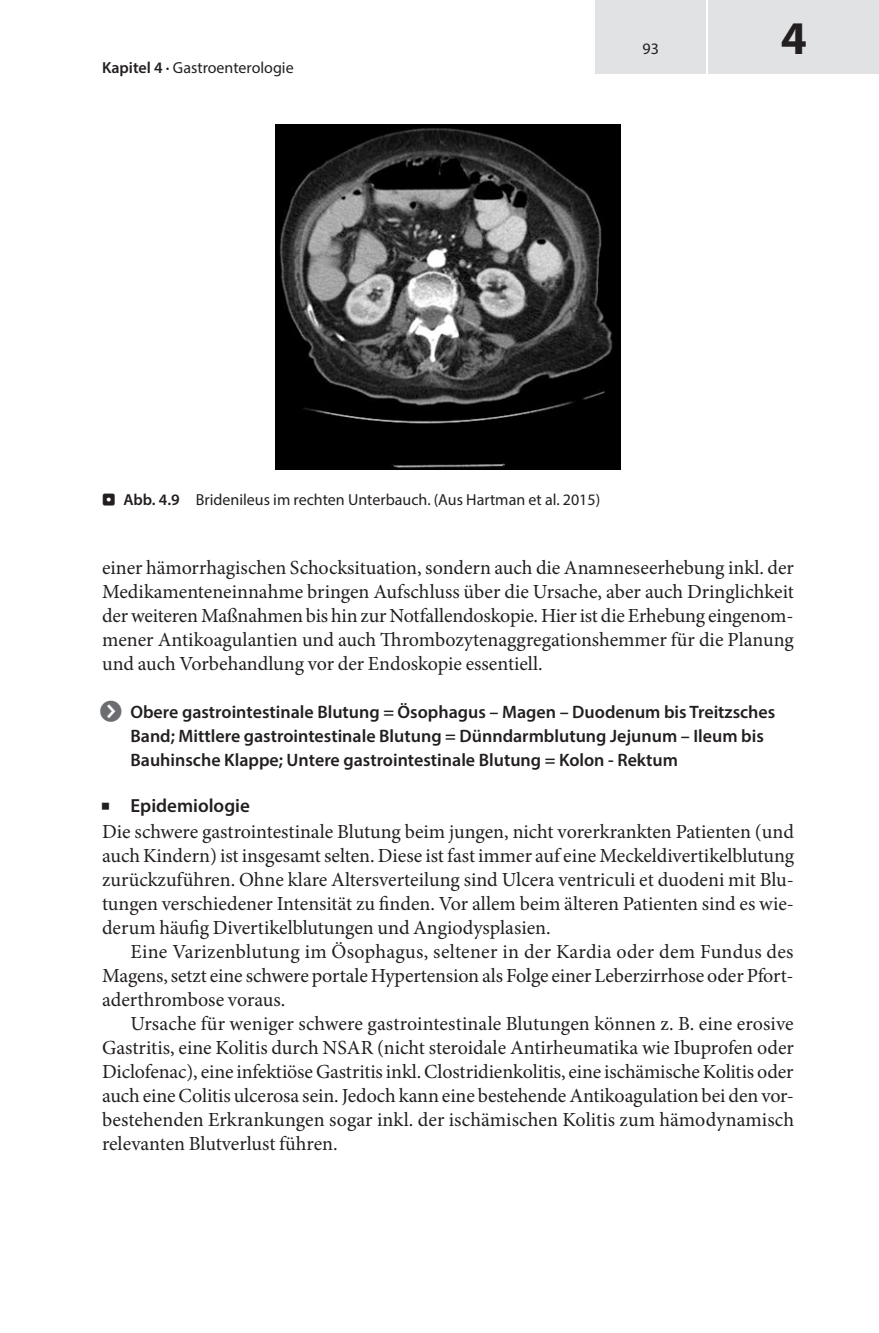
<style>
.page{position:relative;width:879px;height:1333px;background:#fff}
.page>*{position:absolute;margin:0;border:0;box-sizing:border-box;transform-origin:0 0}
.t1{font:700 47px "Tmnwxg Myriad Pro";color:#231f20}
.t2{font:20px/24px "Cvhnjk Minion Pro";letter-spacing:-.005em;color:#231f20;text-align:justify}
.t3{font:600 19px "Hxtslc Myriad Pro";color:#231f20}
.t4{font:600 18px/24px "Hxtslc Myriad Pro";color:#231f20}
.t5{font:16px "Rhdfyh Myriad Pro";color:#231f20}
.s1{font-family:"Hxtslc Myriad Pro";font-weight:600}
.s2{font-family:"Sbwrfq Blik Buttons"}
.s3{font-family:"Sbwrfq Blik Buttons";font-weight:400;font-size:17px;color:#6c6d70}
.s4{font-family:"Sbwrfq Blik Buttons";font-weight:400}
</style>
<div class="page">
<div style="left:709px;top:0;width:170px;height:74px;background:#e1e2e4"></div>
<div style="left:595px;top:0;width:111px;height:74px;background:#e1e2e4"></div>
<img style="left:275px;top:125px;width:346px;height:344px">
<p class="t5" style="left:102px;top:58px;width:193px"><span class="s1">Kapitel 4 ·</span> Gastroenterologie</p>
<p class="t5" style="left:642px;top:39px;width:18px">93</p>
<h1 class="t1" style="left:781px;top:7px;width:28px">4</h1>
<p class="t5" style="left:102px;top:489px;width:500px"><span class="s2">.</span> <span class="s1">Abb. 4.9</span> Bridenileus im rechten Unterbauch. (Aus Hartman et al. 2015)</p>
<p class="t2" style="left:102px;top:555px;width:693px">einer hämorrhagischen Schocksituation, sondern auch die Anamneseerhebung inkl. der Medikamenteneinnahme bringen Aufschluss über die Ursache, aber auch Dringlichkeit der weiteren Maßnahmen bis hin zur Notfallendoskopie. Hier ist die Erhebung eingenom&shy;mener Antikoagulantien und auch Thrombozytenaggregationshemmer für die Planung und auch Vorbehandlung vor der Endoskopie essentiell.</p>
<p class="t4" style="left:130px;top:699px;width:646px;text-indent:-28px"><span class="s3">&gt;</span> Obere gastrointestinale Blutung = Ösophagus – Magen – Duodenum bis Treitzsches<br>Band; Mittlere gastrointestinale Blutung = Dünndarmblutung Jejunum – Ileum bis<br>Bauhinsche Klappe; Untere gastrointestinale Blutung = Kolon - Rektum</p>
<p class="t3" style="left:102px;top:793px;width:149px"><span class="s4">z</span> Epidemiologie</p>
<p class="t2" style="left:102px;top:819px;width:693px">Die schwere gastrointestinale Blutung beim jungen, nicht vorerkrankten Patienten (und auch Kindern) ist insgesamt selten. Diese ist fast immer auf eine Meckeldivertikelblutung zurückzuführen. Ohne klare Altersverteilung sind Ulcera ventriculi et duodeni mit Blu&shy;tungen verschiedener Intensität zu finden. Vor allem beim älteren Patienten sind es wie&shy;derum häufig Divertikelblutungen und Angiodysplasien.</p>
<p class="t2" style="left:102px;top:939px;width:693px;text-indent:28px">Eine Varizenblutung im Ösophagus, seltener in der Kardia oder dem Fundus des Magens, setzt eine schwere portale Hypertension als Folge einer Leberzirrhose oder Pfort&shy;aderthrombose voraus.</p>
<p class="t2" style="left:102px;top:1011px;width:693px;text-indent:28px">Ursache für weniger schwere gastrointestinale Blutungen können z. B. eine erosive Gastritis, eine Kolitis durch NSAR (nicht steroidale Antirheumatika wie Ibuprofen oder Diclofenac), eine infektiöse Gastritis inkl. Clostridienkolitis, eine ischämische Kolitis oder auch eine Colitis ulcerosa sein. Jedoch kann eine bestehende Antikoagulation bei den vor&shy;bestehenden Erkrankungen sogar inkl. der ischämischen Kolitis zum hämodynamisch relevanten Blutverlust führen.</p>
</div>
